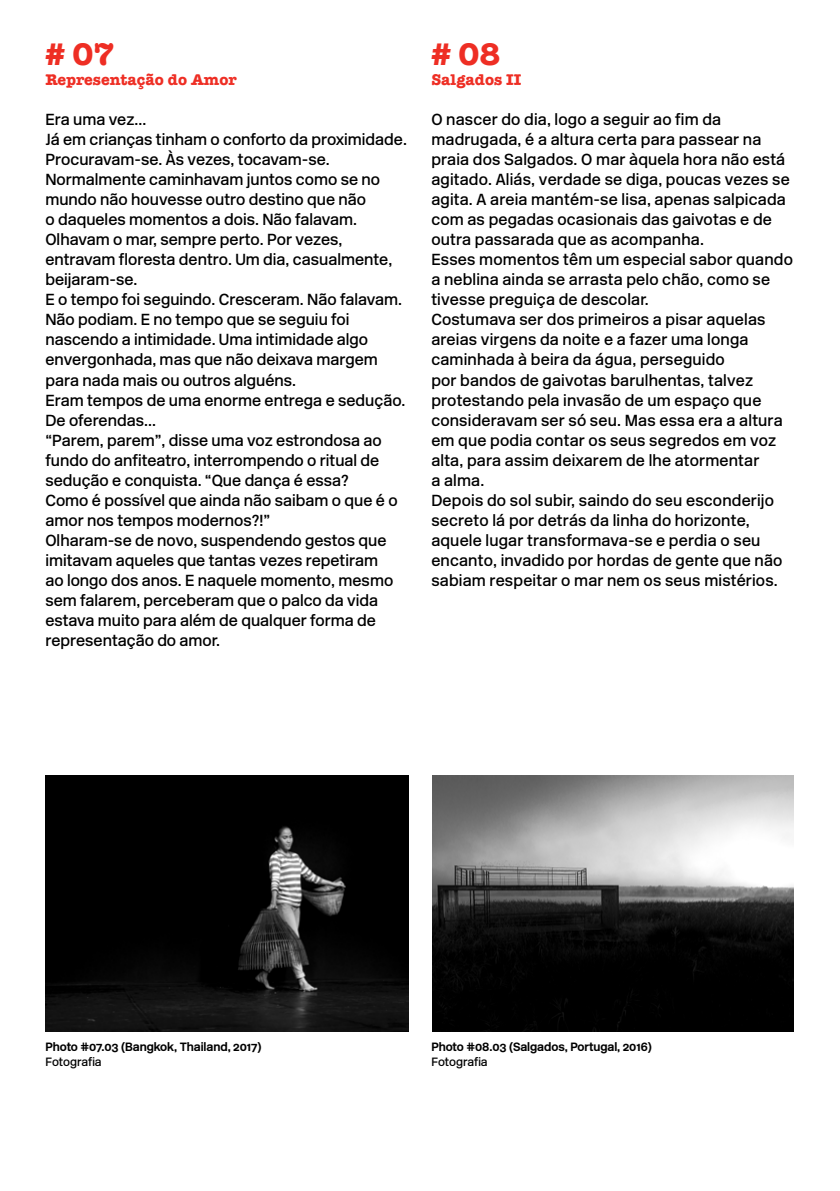
<style>
.page{position:relative;width:840px;height:1191px;background:#fff}
.page>*{position:absolute;margin:0;border:0;box-sizing:border-box;transform-origin:0 0}
.t1{font:700 32px "American Typewriter";color:#ee2e24}
.t2{font:500 16px/20px "New Rail Alphabet";color:#000}
.t3{font:700 16px "American Typewriter";color:#ee2e24}
.t4{font:700 12px "New Rail Alphabet";letter-spacing:-.005em;color:#000}
.t5{font:500 12px "New Rail Alphabet";letter-spacing:-.005em;color:#000}
</style>
<div class="page">
<img style="left:432px;top:775px;width:361px;height:256px">
<img style="left:46px;top:775px;width:362px;height:256px">
<h1 class="t1" style="left:45px;top:27px;width:71px"># 07</h1>
<p class="t3" style="left:45px;top:66px;width:192px">Representação do Amor</p>
<p class="t2" style="left:45px;top:110px;width:363px">Era uma vez...<br>Já em crianças tinham o conforto da proximidade.<br>Procuravam-se. Às vezes, tocavam-se.<br>Normalmente caminhavam juntos como se no mundo não houvesse outro destino que não<br>o daqueles momentos a dois. Não falavam.<br>Olhavam o mar, sempre perto. Por vezes, entravam floresta dentro. Um dia, casualmente, beijaram-se.<br>E o tempo foi seguindo. Cresceram. Não falavam.<br>Não podiam. E no tempo que se seguiu foi nascendo a intimidade. Uma intimidade algo envergonhada, mas que não deixava margem para nada mais ou outros alguéns.<br>Eram tempos de uma enorme entrega e sedução.<br>De oferendas...<br>“Parem, parem”, disse uma voz estrondosa ao fundo do anfiteatro, interrompendo o ritual de sedução e conquista. “Que dança é essa?<br>Como é possível que ainda não saibam o que é o amor nos tempos modernos?!”<br>Olharam-se de novo, suspendendo gestos que imitavam aqueles que tantas vezes repetiram<br>ao longo dos anos. E naquele momento, mesmo sem falarem, perceberam que o palco da vida estava muito para além de qualquer forma de representação do amor.</p>
<h1 class="t1" style="left:431px;top:27px;width:71px"># 08</h1>
<p class="t3" style="left:431px;top:66px;width:91px">Salgados II</p>
<p class="t2" style="left:431px;top:110px;width:363px">O nascer do dia, logo a seguir ao fim da madrugada, é a altura certa para passear na praia dos Salgados. O mar àquela hora não está agitado. Aliás, verdade se diga, poucas vezes se agita. A areia mantém-se lisa, apenas salpicada com as pegadas ocasionais das gaivotas e de outra passarada que as acompanha.<br>Esses momentos têm um especial sabor quando a neblina ainda se arrasta pelo chão, como se tivesse preguiça de descolar.<br>Costumava ser dos primeiros a pisar aquelas areias virgens da noite e a fazer uma longa caminhada à beira da água, perseguido<br>por bandos de gaivotas barulhentas, talvez protestando pela invasão de um espaço que consideravam ser só seu. Mas essa era a altura em que podia contar os seus segredos em voz alta, para assim deixarem de lhe atormentar<br>a alma.<br>Depois do sol subir, saindo do seu esconderijo secreto lá por detrás da linha do horizonte, aquele lugar transformava-se e perdia o seu encanto, invadido por hordas de gente que não sabiam respeitar o mar nem os seus mistérios.</p>
<p class="t4" style="left:45px;top:1038px;width:217px">Photo #07.03 (Bangkok, Thailand, 2017)</p>
<p class="t5" style="left:45px;top:1053px;width:58px">Fotografia</p>
<p class="t4" style="left:431px;top:1038px;width:222px">Photo #08.03 (Salgados, Portugal, 2016)</p>
<p class="t5" style="left:431px;top:1053px;width:58px">Fotografia</p>
</div>
